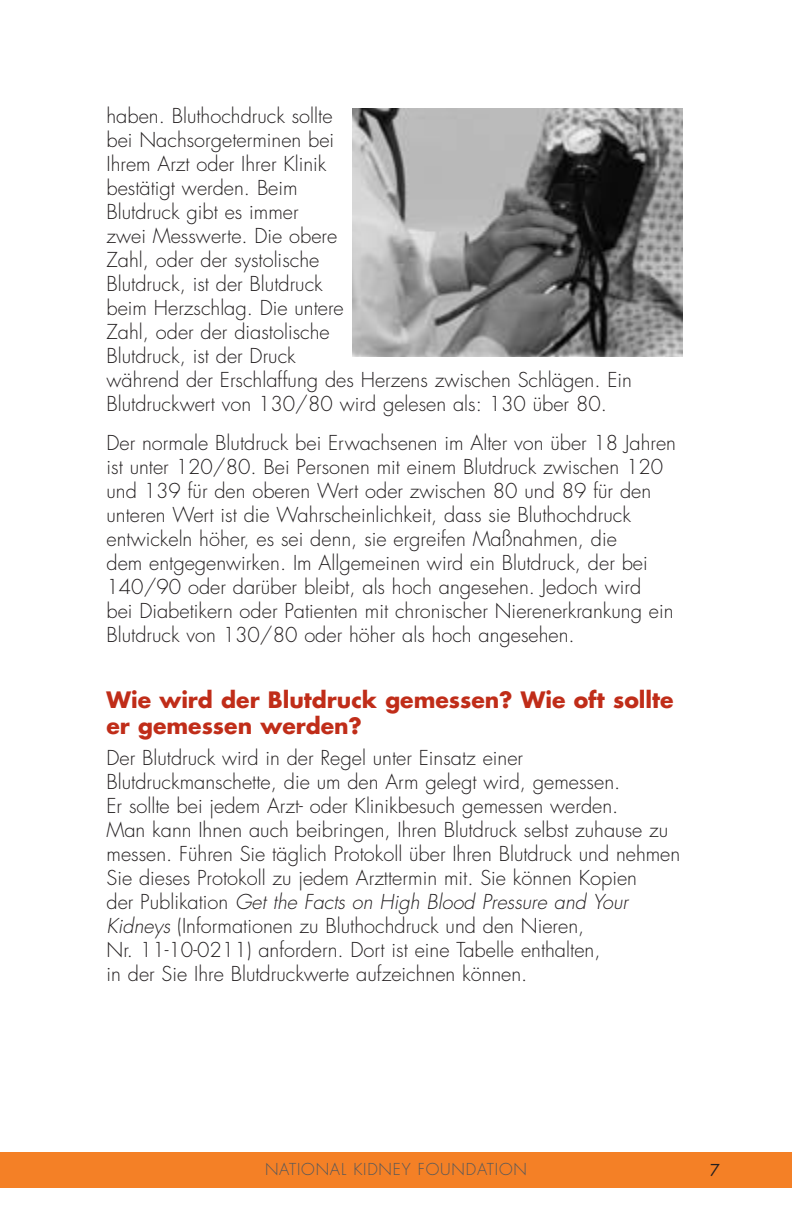
<style>
.page{position:relative;width:792px;height:1224px;background:#fff}
.page>*{position:absolute;margin:0;border:0;box-sizing:border-box;transform-origin:0 0}
.Head1{font:700 22px/26px "Futura";color:#c02d19}
.Body1_before_bullet{font:300 20px/24px "Futura";color:#231f20}
.t1{font:300 16px "Futura";letter-spacing:.05em;color:#57585a}
.t2{font:300 14px "Futura";color:#57585a}
.s1{font-style:italic}
.s2{font-size:16px}
</style>
<div class="page">
<div style="left:0;top:1152px;width:792px;height:36px;background:#f48026"></div>
<img style="left:353px;top:108px;width:329px;height:248px">
<p class="Body1_before_bullet" style="left:106px;top:105px;width:527px">haben. Bluthochdruck sollte<br>bei Nachsorgeterminen bei<br>Ihrem Arzt oder Ihrer Klinik<br>bestätigt werden. Beim<br>Blutdruck gibt es immer<br>zwei Messwerte. Die obere<br>Zahl, oder der systolische<br>Blutdruck, ist der Blutdruck<br>beim Herzschlag. Die untere<br>Zahl, oder der diastolische<br>Blutdruck, ist der Druck<br>während der Erschlaffung des Herzens zwischen Schlägen. Ein<br>Blutdruckwert von 130/80 wird gelesen als: 130 über 80.</p>
<p class="Body1_before_bullet" style="left:106px;top:431px;width:571px">Der normale Blutdruck bei Erwachsenen im Alter von über 18 Jahren ist unter 120/80. Bei Personen mit einem Blutdruck zwischen 120 und 139 für den oberen Wert oder zwischen 80 und 89 für den unteren Wert ist die Wahrscheinlichkeit, dass sie Bluthochdruck entwickeln höher, es sei denn, sie ergreifen Maßnahmen, die<br>dem entgegenwirken. Im Allgemeinen wird ein Blutdruck, der bei 140/90 oder darüber bleibt, als hoch angesehen. Jedoch wird<br>bei Diabetikern oder Patienten mit chronischer Nierenerkrankung ein Blutdruck von 130/80 oder höher als hoch angesehen.</p>
<p class="Head1" style="left:107px;top:686px;width:569px">Wie wird der Blutdruck gemessen? Wie oft sollte er gemessen werden?</p>
<p class="Body1_before_bullet" style="left:106px;top:747px;width:575px">Der Blutdruck wird in der Regel unter Einsatz einer Blutdruckmanschette, die um den Arm gelegt wird, gemessen.<br>Er sollte bei jedem Arzt- oder Klinikbesuch gemessen werden.<br>Man kann Ihnen auch beibringen, Ihren Blutdruck selbst zuhause zu messen. Führen Sie täglich Protokoll über Ihren Blutdruck und nehmen Sie dieses Protokoll zu jedem Arzttermin mit. Sie können Kopien<br>der Publikation <span class="s1">Get the Facts on High Blood Pressure and Your Kidneys</span> (Informationen zu Bluthochdruck und den Nieren,<br>Nr. 11-10-0211) anfordern. Dort ist eine Tabelle enthalten,<br>in der Sie Ihre Blutdruckwerte aufzeichnen können.</p>
<p class="t2" style="left:265px;top:1159px;width:179px"><span class="s2">N</span>National Kidney Foundation</p>
<p class="t1" style="left:279px;top:1160px;width:12px">ationa</p>
<p class="t1" style="left:341px;top:1160px;width:33px">l Kidne</p>
<p class="t1" style="left:402px;top:1160px;width:62px">y Foundation</p>
</div>
